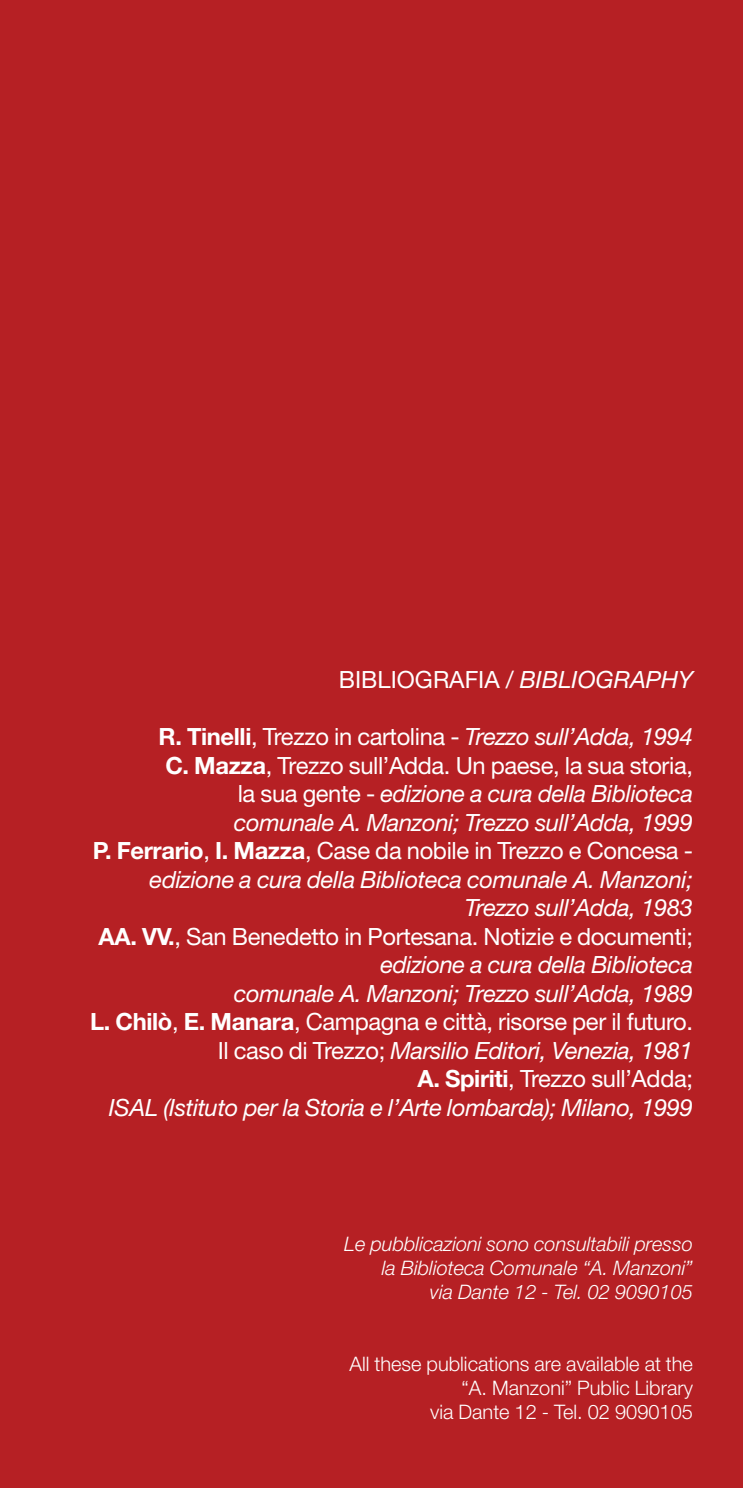
<style>
.page{position:relative;width:743px;height:1488px;background:#fff}
.page>*{position:absolute;margin:0;border:0;box-sizing:border-box;transform-origin:0 0}
.t1{font:italic 23.75px/28.5px "Helvetica Neue";letter-spacing:-.015em;color:#fff;text-align:right}
.t2{font:23.75px "Helvetica Neue";color:#fff}
.t3{font:italic 300 20px/24px "Helvetica Neue";color:#fff;text-align:right}
.t4{font:300 20px/24px "Helvetica Neue";color:#fff;text-align:right}
.s1{font-style:italic}
.s2{font-weight:700;font-style:normal}
.s3{font-style:normal}
</style>
<div class="page">
<div style="left:0;top:0;width:742px;height:1487px;background:#b62024"></div>
<p class="t2" style="left:339px;top:671px;width:355px">BIBLIOGRAFIA / <span class="s1">BIBLIOGRAPHY</span></p>
<p class="t1" style="left:90px;top:725px;width:604px"><span class="s2">R. Tinelli</span><span class="s3">, Trezzo in cartolina -</span> Trezzo sull’Adda, 1994<br><span class="s2">C. Mazza</span><span class="s3">, Trezzo sull’Adda. Un paese, la sua storia,<br>la sua gente -</span> edizione a cura della Biblioteca<br>comunale A. Manzoni; Trezzo sull’Adda, 1999<br><span class="s2">P. Ferrario</span><span class="s3">,</span> <span class="s2">I. Mazza</span><span class="s3">, Case da nobile in Trezzo e Concesa - </span>edizione a cura della Biblioteca comunale A. Manzoni; Trezzo sull’Adda, 1983<br><span class="s2">AA. VV.</span><span class="s3">, San Benedetto in Portesana. Notizie e documenti; </span>edizione a cura della Biblioteca<br>comunale A. Manzoni; Trezzo sull’Adda, 1989<br><span class="s2">L. Chilò</span><span class="s3">,</span> <span class="s2">E. Manara</span><span class="s3">, Campagna e città, risorse per il futuro.<br>Il caso di Trezzo;</span> Marsilio Editori, Venezia, 1981<br><span class="s2">A. Spiriti</span><span class="s3">, Trezzo sull’Adda;<br></span>ISAL (Istituto per la Storia e l’Arte lombarda); Milano, 1999</p>
<p class="t3" style="left:344px;top:1234px;width:350px">Le pubblicazioni sono consultabili presso la Biblioteca Comunale “A. Manzoni”<br>via Dante 12 - Tel. 02 9090105</p>
<p class="t4" style="left:349px;top:1354px;width:345px">All these publications are available at the “A. Manzoni” Public Library<br>via Dante 12 - Tel. 02 9090105</p>
</div>
